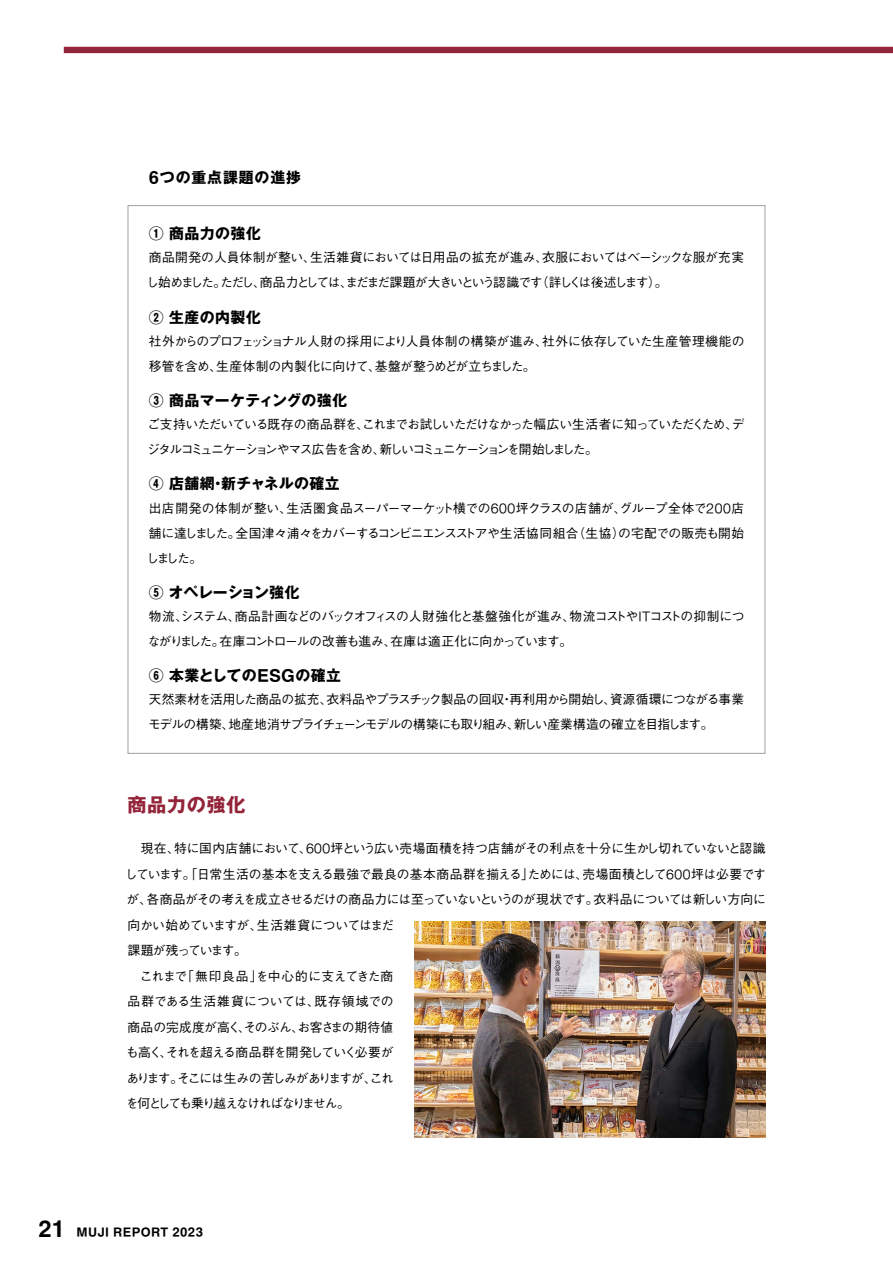
<style>
.page{position:relative;width:893px;height:1263px;background:#fff}
.page>*{position:absolute;margin:0;border:0;box-sizing:border-box;transform-origin:0 0}
.t1{font:700 19.2px "Gothic MB101 Pr 6";letter-spacing:.03em;color:#94243a}
.t2{font:700 14.85px "Gothic MB101 Pr 6";letter-spacing:.03em;color:#000}
.t3{font:700 14.85px "Gothic MB101 Pr 6";letter-spacing:-.005em;color:#000}
.t4{font:700 14.85px "Gothic MB101 Pr 6";letter-spacing:.06em;color:#000}
.t5{font:500 12.75px/25.5px "Gothic BBB Pro";letter-spacing:-.065em;color:#000}
.t6{font:500 12.75px/25px "Gothic BBB Pro";letter-spacing:-.095em;color:#000}
.t7{font:500 12.75px/25px "Gothic BBB Pro";letter-spacing:-.01em;color:#000}
.t8{font:700 10.65px "MUJI Font 2020";letter-spacing:.04em;color:#000}
.s1{font-family:"MUJI Font 2020"}
.s2{font-family:"MUJI Font 2020";font-weight:300}
.s3{font-size:19.2px}
</style>
<div class="page">
<div style="left:64px;top:47px;width:829px;height:6px;background:#94243a"></div>
<img style="left:415px;top:921px;width:350px;height:217px">
<p class="t4" style="left:149px;top:165px;width:154px"><span class="s1">6</span>つの重点課題の進捗</p>
<p class="t2" style="left:149px;top:221px;width:113px">① 商品力の強化</p>
<p class="t5" style="left:146px;top:243px;width:599px;line-height:25px">商品開発の人員体制が整い、生活雑貨においては日用品の拡充が進み、衣服においてはベーシックな服が充実し始めました。ただし、商品力としては、まだまだ課題が大きいという認識です（詳しくは後述します）。</p>
<p class="t2" style="left:149px;top:305px;width:113px">② 生産の内製化</p>
<p class="t7" style="left:149px;top:327px;width:597px">社外からのプロフェッショナル人財の採用により人員体制の構築が進み、社外に依存していた生産管理機能の移管を含め、生産体制の内製化に向けて、基盤が整うめどが立ちました。</p>
<p class="t2" style="left:149px;top:388px;width:200px">③ 商品マーケティングの強化</p>
<p class="t6" style="left:147px;top:410px;width:599px">ご支持いただいている既存の商品群を、これまでお試しいただけなかった幅広い生活者に知っていただくため、デジタルコミュニケーションやマス広告を含め、新しいコミュニケーションを開始しました。</p>
<p class="t2" style="left:149px;top:471px;width:192px">④ 店舗網・新チャネルの確立</p>
<p class="t5" style="left:146px;top:494px;width:599px;line-height:25px;text-align:justify">出店開発の体制が整い、生活圏食品スーパーマーケット横での<span class="s2">600</span>坪クラスの店舗が、グループ全体で<span class="s2">200</span>店舗に達しました。全国津々浦々をカバーするコンビニエンスストアや生活協同組合（生協）の宅配での販売も開始しました。</p>
<p class="t3" style="left:149px;top:580px;width:152px">⑤ オペレーション強化</p>
<p class="t5" style="left:148px;top:602px;width:598px;line-height:25px">物流、システム、商品計画などのバックオフィスの人財強化と基盤強化が進み、物流コストや<span class="s2">IT</span>コストの抑制につながりました。在庫コントロールの改善も進み、在庫は適正化に向かっています。</p>
<p class="t2" style="left:149px;top:663px;width:194px">⑥ 本業としての<span class="s1">ESG</span>の確立</p>
<p class="t5" style="left:148px;top:686px;width:598px;line-height:25px">天然素材を活用した商品の拡充、衣料品やプラスチック製品の回収・再利用から開始し、資源循環につながる事業モデルの構築、地産地消サプライチェーンモデルの構築にも取り組み、新しい産業構造の確立を目指します。</p>
<h1 class="t1" style="left:128px;top:789px;width:119px">商品力の強化</h1>
<p class="t5" style="left:125px;top:834px;width:643px">　現在、特に国内店舗において、<span class="s2">600</span>坪という広い売場面積を持つ店舗がその利点を十分に生かし切れていないと認識しています。「日常生活の基本を支える最強で最良の基本商品群を揃える」ためには、売場面積として<span class="s2">600</span>坪は必要ですが、各商品がその考えを成立させるだけの商品力には至っていないというのが現状です。衣料品については新しい方向に向かい始めていますが、生活雑貨についてはまだ<br>課題が残っています。<br>　これまで「無印良品」を中心的に支えてきた商<br>品群である生活雑貨については、既存領域での<br>商品の完成度が高く、そのぶん、お客さまの期待値<br>も高く、それを超える商品群を開発していく必要が<br>あります。そこには生みの苦しみがありますが、これ<br>を何としても乗り越えなければなりません。</p>
<p class="t8" style="left:39px;top:1223px;width:166px"><span class="s3">21</span> MUJI REPORT 2023</p>
</div>
